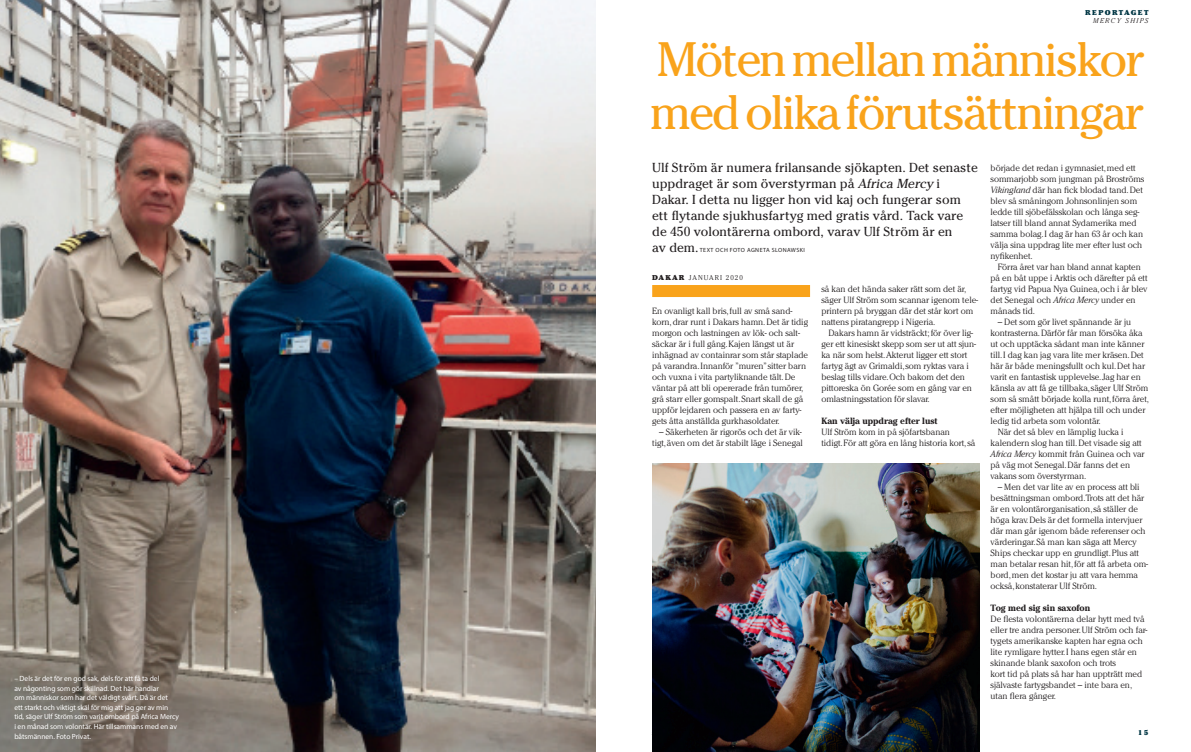
<style>
.page{position:relative;width:1191px;height:752px;background:#fff}
.page>*{position:absolute;margin:0;border:0;box-sizing:border-box;transform-origin:0 0}
.Rub_Stor_Chelt{font:48px/53px "Cheltenham";letter-spacing:-.045em;color:#f9a31b}
.Ingress_Chelten_13_1{font:13px/16px "Cheltenham";color:#231f20}
.Brödtext_Indrag{font:300 9px/11px "Cheltenham";letter-spacing:-.005em;color:#231f20}
.Brödtext{font:300 9px/11px "Cheltenham";letter-spacing:-.005em;color:#231f20}
.Mellanrubrik{font:700 9px "Cheltenham";letter-spacing:-.005em;color:#231f20}
.Bildtext{font:7.5px/9.5px "Myriad Pro";letter-spacing:-.005em;color:#fff}
.Plats_anfang{font:300 7px "Cheltenham";letter-spacing:.15em;color:#231f20}
.Vinjett_Ultra{font:900 7px "Cheltenham";letter-spacing:.2em;color:#003644}
.Vinjett_Light{font:italic 300 7px "Cheltenham";letter-spacing:.2em;color:#231f20}
.Ingress_Chelten_13_1-2{font:6px "Myriad Pro";letter-spacing:.07em;color:#231f20}
.s1{font-style:italic}
.s2{font-family:"Cheltenham";font-size:13px}
.s3{font-weight:900}
</style>
<div class="page">
<div style="left:652px;top:285px;width:158px;height:12px;background:#f9a31b"></div>
<img style="left:0;top:0;width:595px;height:751px">
<img style="left:652px;top:463px;width:327px;height:288px">
<p class="Bildtext" style="left:14px;top:673px;width:166px">– Dels är det för en god sak, dels för att få ta del<br>av någonting som gör skillnad. Det här handlar<br>om människor som har det väldigt svårt. Då är det<br>ett starkt och viktigt skäl för mig att jag ger av min tid, säger Ulf Ström som varit ombord på Africa Mercy i en månad som volontär. Här tillsammans med en av båtsmännen. Foto Privat.</p>
<p class="Vinjett_Ultra" style="left:1085px;top:8px;width:65px">REPORTAGET</p>
<p class="Vinjett_Light" style="left:1093px;top:16px;width:57px">MERCY SHIPS</p>
<p class="Rub_Stor_Chelt" style="left:650px;top:33px;width:497px">Möten mellan människor med olika förutsättningar</p>
<p class="Ingress_Chelten_13_1" style="left:652px;top:159px;width:327px">Ulf Ström är numera frilansande sjökapten. Det senaste uppdraget är som överstyrman på <span class="s1">Africa Mercy</span> i Dakar. I detta nu ligger hon vid kaj och fungerar som ett flytande sjukhusfartyg med gratis vård. Tack vare de 450 volontärerna ombord, varav Ulf Ström är en</p>
<p class="Ingress_Chelten_13_1-2" style="left:652px;top:246px;width:154px"><span class="s2">av dem.</span> TEXT OCH FOTO AGNETA SLONAWSKI</p>
<p class="Brödtext" style="left:990px;top:162px;width:155px">började det redan i gymnasiet, med ett sommarjobb som jungman på Broströms <span class="s1">Vikingland</span> där han fick blodad tand. Det blev så småningom Johnsonlinjen som ledde till sjöbefälsskolan och långa seg&shy;latser till bland annat Sydamerika med samma bolag. I dag är han 63 år och kan välja sina uppdrag lite mer efter lust och nyfikenhet.</p>
<p class="Brödtext_Indrag" style="left:990px;top:261px;width:158px;text-indent:7px">Förra året var han bland annat kapten på en båt uppe i Arktis och därefter på ett fartyg vid Papua Nya Guinea, och i år blev det Senegal och <span class="s1">Africa Mercy</span> under en månads tid.</p>
<p class="Brödtext_Indrag" style="left:990px;top:316px;width:160px;text-indent:7px">– Det som gör livet spännande är ju kontrasterna. Därför får man försöka åka ut och upptäcka sådant man inte känner till. I dag kan jag vara lite mer kräsen. Det här är både meningsfullt och kul. Det har varit en fantastisk upplevelse. Jag har en känsla av att få ge tillbaka, säger Ulf Ström som så smått började kolla runt, förra året, efter möjligheten att hjälpa till och under ledig tid arbeta som volontär.</p>
<p class="Brödtext_Indrag" style="left:990px;top:426px;width:155px;text-indent:7px">När det så blev en lämplig lucka i kalendern slog han till. Det visade sig att <span class="s1">Africa Mercy</span> kommit från Guinea och var på väg mot Senegal. Där fanns det en vakans som överstyrman.</p>
<p class="Brödtext_Indrag" style="left:990px;top:481px;width:158px;text-indent:7px">– Men det var lite av en process att bli besättningsman ombord.Trots att det här är en volontärorganisation, så ställer de höga krav. Dels är det formella intervjuer där man går igenom både referenser och värderingar. Så man kan säga att Mercy Ships checkar upp en grundligt. Plus att man betalar resan hit, för att få arbeta om-- bord, men det kostar ju att vara hemma också, konstaterar Ulf Ström.</p>
<p class="Mellanrubrik" style="left:990px;top:602px;width:101px">Tog med sig sin saxofon</p>
<p class="Brödtext" style="left:990px;top:613px;width:158px">De flesta volontärerna delar hytt med två eller tre andra personer. Ulf Ström och far&shy;tygets amerikanske kapten har egna och lite rymligare hytter. I hans egen står en skinande blank saxofon och trots<br>kort tid på plats så har han uppträtt med självaste fartygsbandet – inte bara en, utan flera gånger.</p>
<p class="Plats_anfang" style="left:652px;top:274px;width:92px"><span class="s3">DAKAR</span> JANUARI 2020</p>
<p class="Brödtext_Indrag" style="left:821px;top:283px;width:158px">så kan det hända saker rätt som det är, säger Ulf Ström som scannar igenom tele&shy;printern på bryggan där det står kort om nattens piratangrepp i Nigeria.</p>
<p class="Brödtext_Indrag" style="left:821px;top:327px;width:156px;text-indent:7px">Dakars hamn är vidsträckt; för över lig&shy;ger ett kinesiskt skepp som ser ut att sjun&shy;ka när som helst.Akterut ligger ett stort fartyg ägt av Grimaldi, som ryktas vara i beslag tills vidare. Och bakom det den pittoreska ön Gorée som en gång var en omlastningsstation för slavar.</p>
<p class="Mellanrubrik" style="left:821px;top:415px;width:117px">Kan välja uppdrag efter lust</p>
<p class="Brödtext" style="left:821px;top:426px;width:155px">Ulf Ström kom in på sjöfartsbanan<br>tidigt. För att göra en lång historia kort, så</p>
<p class="Brödtext_Indrag" style="left:652px;top:305px;width:157px">En ovanligt kall bris, full av små sand&shy;korn, drar runt i Dakars hamn. Det är tidig morgon och lastningen av lök- och salt&shy;säckar är i full gång. Kajen längst ut är inhägnad av containrar som står staplade på varandra. Innanför ”muren” sitter barn och vuxna i vita partyliknande tält. De väntar på att bli opererade från tumörer, grå starr eller gomspalt.Snart skall de gå uppför lejdaren och passera en av farty&shy;gets åtta anställda gurkhasoldater.</p>
<p class="Brödtext_Indrag" style="left:652px;top:426px;width:152px;text-align:right">– Säkerheten är rigorös och det är vik&shy;tigt, även om det är stabilt läge i Senegal</p>
<p class="Vinjett_Ultra" style="left:1138px;top:728px;width:12px">1 5</p>
</div>
